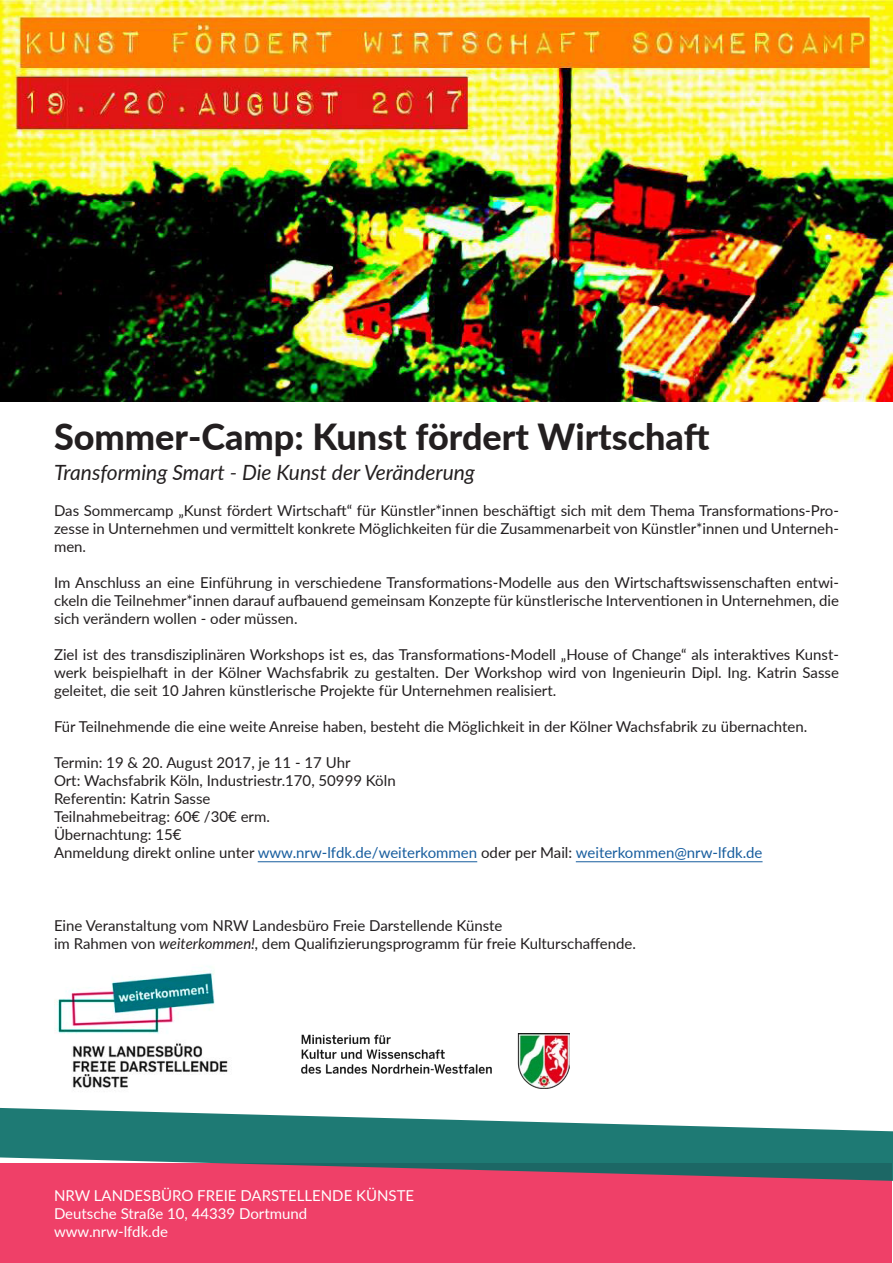
<style>
.page{position:relative;width:893px;height:1263px;background:#fff}
.page>*{position:absolute;margin:0;border:0;box-sizing:border-box;transform-origin:0 0}
.t1{font:800 36px "Lato";color:#231f20}
.t2{font:italic 21px "Lato";color:#231f20}
.t3{font:15px/18px "Lato";color:#231f20;text-align:justify}
.t4{font:15px "Lato";color:#175d9e}
.t5{font:15px "Lato";color:#fff}
.s1{color:#231f20}
.s2{font-style:italic}
</style>
<div class="page">
<img style="left:54px;top:970px;width:174px;height:118px">
<div style="left:1px;top:1163px;width:891px;height:99px;background:#ef4068"></div>
<svg style="left:0;top:1107px;width:893px;height:74px;fill:#1e7a74"></svg>
<img style="left:302px;top:1034px;width:268px;height:55px">
<hr style="left:258px;top:861px;width:219px;height:1px;background:#175d9e">
<hr style="left:576px;top:861px;width:187px;height:1px;background:#175d9e">
<img style="left:0;top:0;width:893px;height:402px">
<p class="t1" style="left:54px;top:410px;width:657px">Sommer-Camp: Kunst fördert Wirtschaft</p>
<p class="t2" style="left:54px;top:458px;width:423px">Transforming Smart - Die Kunst der Veränderung</p>
<p class="t3" style="left:54px;top:501px;width:786px">Das Sommercamp „Kunst fördert Wirtschaft“ für Künstler*innen beschäftigt sich mit dem Thema Transformations-Pro&shy;zesse in Unternehmen und vermittelt konkrete Möglichkeiten für die Zusammenarbeit von Künstler*innen und Unterneh&shy;men.</p>
<p class="t3" style="left:54px;top:573px;width:786px">Im Anschluss an eine Einführung in verschiedene Transformations-Modelle aus den Wirtschaftswissenschaften entwi&shy;ckeln die Teilnehmer*innen darauf aufbauend gemeinsam Konzepte für künstlerische Interventionen in Unternehmen, die sich verändern wollen - oder müssen.</p>
<p class="t3" style="left:54px;top:645px;width:786px">Ziel ist des transdisziplinären Workshops ist es, das Transformations-Modell „House of Change“ als interaktives Kunst&shy;werk beispielhaft in der Kölner Wachsfabrik zu gestalten. Der Workshop wird von Ingenieurin Dipl. Ing. Katrin Sasse geleitet, die seit 10 Jahren künstlerische Projekte für Unternehmen realisiert.</p>
<p class="t3" style="left:54px;top:717px;width:755px">Für Teilnehmende die eine weite Anreise haben, besteht die Möglichkeit in der Kölner Wachsfabrik zu übernachten.</p>
<p class="t3" style="left:54px;top:753px;width:298px">Termin: 19 &amp; 20. August 2017, je 11 - 17 Uhr</p>
<p class="t3" style="left:54px;top:771px;width:343px">Ort: Wachsfabrik Köln, Industriestr.170, 50999 Köln</p>
<p class="t3" style="left:54px;top:789px;width:158px">Referentin: Katrin Sasse</p>
<p class="t3" style="left:54px;top:807px;width:217px">Teilnahmebeitrag: 60€ /30€ erm.</p>
<p class="t3" style="left:54px;top:825px;width:129px">Übernachtung: 15€</p>
<p class="t4" style="left:54px;top:842px;width:710px"><span class="s1">Anmeldung direkt online unter</span> www.nrw-lfdk.de/weiterkommen <span class="s1">oder per Mail:</span> weiterkommen@nrw-lfdk.de</p>
<p class="t3" style="left:54px;top:916px;width:450px">Eine Veranstaltung vom NRW Landesbüro Freie Darstellende Künste</p>
<p class="t3" style="left:54px;top:934px;width:583px">im Rahmen von <span class="s2">weiterkommen!,</span> dem Qualifizierungsprogramm für freie Kulturschaffende.</p>
<p class="t5" style="left:54px;top:1184px;width:362px">NRW LANDESBÜRO FREIE DARSTELLENDE KÜNSTE</p>
<p class="t5" style="left:54px;top:1202px;width:255px">Deutsche Straße 10, 44339 Dortmund</p>
<p class="t5" style="left:54px;top:1220px;width:116px">www.nrw-lfdk.de</p>
</div>
